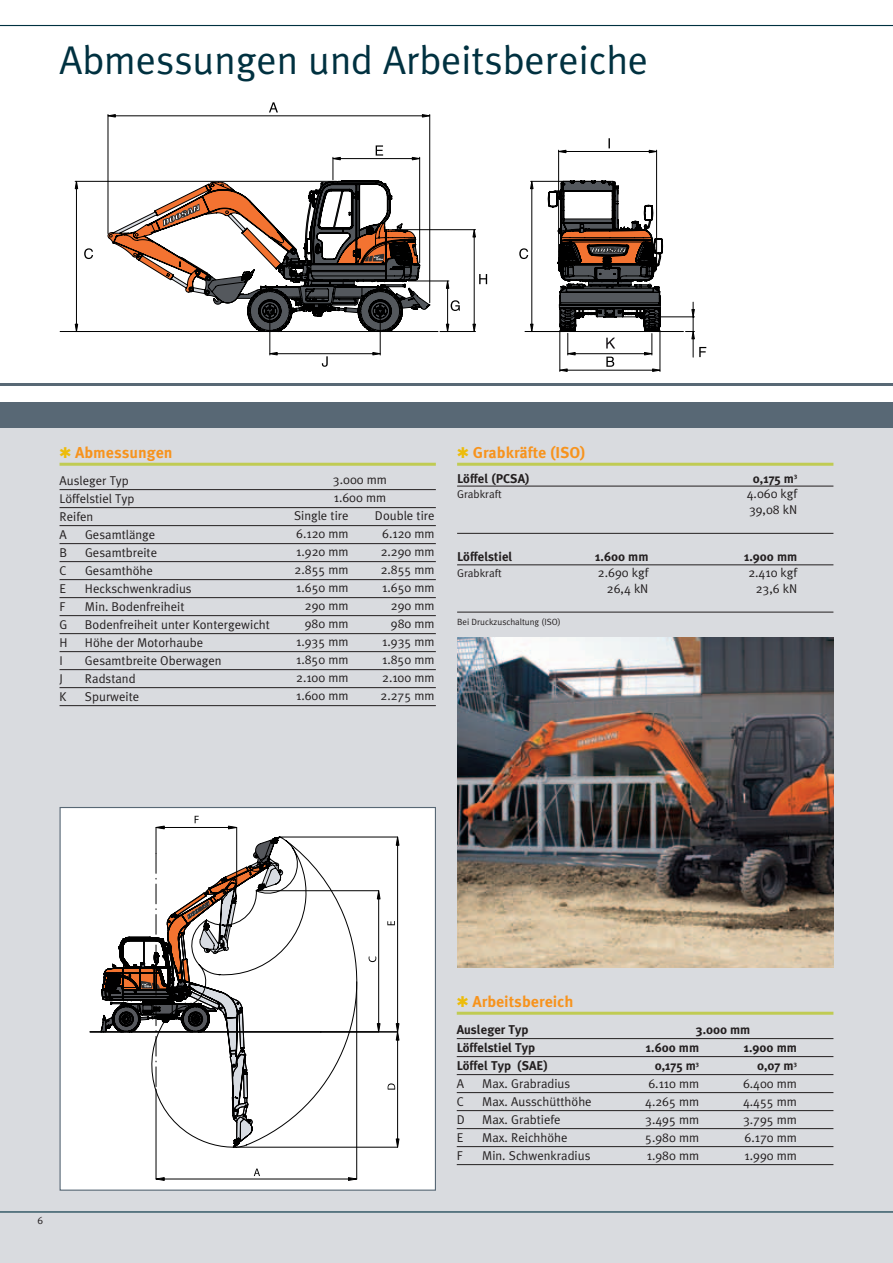
<style>
.page{position:relative;width:893px;height:1263px;background:#fff}
.page>*{position:absolute;margin:0;border:0;box-sizing:border-box;transform-origin:0 0}
.t1{font:40.2px "Meta Plus Normal";color:#003140}
.t2{font:700 15.75px "Meta Pro";color:#f7931d}
.t3{font:12.75px/18px "Meta Plus Normal";color:#231f20}
.t4{font:700 12.75px "Meta Plus";color:#231f20}
.t5{font:11.25px "Meta Plus Normal";color:#231f20}
.t6{font:10.5px "Meta Plus Normal";color:#231f20}
.t7{font:9px "Meta Plus Normal";color:#231f20}
.s1{color:#edbc0a}
</style>
<div class="page">
<div style="left:0;top:421px;width:893px;height:842px;background:#d9dbdf"></div>
<hr style="left:0;top:25px;width:893px;height:1px;background:#003140">
<div style="left:0;top:402px;width:893px;height:26px;background:#586875"></div>
<hr style="left:0;top:383px;width:893px;height:2px;background:#586875">
<div style="left:60px;top:807px;width:375px;height:383px;background:#fff"></div>
<svg style="left:156px;top:827px;width:202px;height:353px"></svg>
<svg style="left:155px;top:826px;width:9px;height:3px"></svg>
<svg style="left:228px;top:826px;width:10px;height:3px"></svg>
<svg style="left:254px;top:1168px;width:6px;height:8px"></svg>
<svg style="left:195px;top:816px;width:4px;height:7px"></svg>
<svg style="left:90px;top:836px;width:309px;height:311px"></svg>
<div style="left:60px;top:807px;width:376px;height:384px;border:1px solid #586875"></div>
<hr style="left:60px;top:331px;width:378px;height:1px;background:#000">
<svg style="left:75px;top:114px;width:355px;height:217px"></svg>
<svg style="left:106px;top:114px;width:10px;height:3px"></svg>
<svg style="left:422px;top:114px;width:9px;height:3px"></svg>
<svg style="left:269px;top:102px;width:9px;height:10px"></svg>
<svg style="left:84px;top:248px;width:9px;height:11px"></svg>
<svg style="left:107px;top:138px;width:599px;height:234px"></svg>
<hr style="left:60px;top:463px;width:376px;height:3px;background:#c0cb53">
<hr style="left:60px;top:489px;width:376px;height:1px;background:#231f20">
<hr style="left:60px;top:507px;width:376px;height:1px;background:#231f20">
<hr style="left:60px;top:525px;width:376px;height:1px;background:#231f20">
<hr style="left:60px;top:543px;width:376px;height:1px;background:#231f20">
<hr style="left:60px;top:561px;width:376px;height:1px;background:#231f20">
<hr style="left:60px;top:579px;width:376px;height:1px;background:#231f20">
<hr style="left:60px;top:597px;width:376px;height:1px;background:#231f20">
<hr style="left:60px;top:615px;width:376px;height:1px;background:#231f20">
<hr style="left:60px;top:633px;width:376px;height:1px;background:#231f20">
<hr style="left:60px;top:651px;width:376px;height:1px;background:#231f20">
<hr style="left:60px;top:669px;width:376px;height:1px;background:#231f20">
<hr style="left:60px;top:687px;width:376px;height:1px;background:#231f20">
<hr style="left:60px;top:705px;width:376px;height:1px;background:#231f20">
<hr style="left:457px;top:463px;width:376px;height:3px;background:#c0cb53">
<hr style="left:457px;top:486px;width:376px;height:1px;background:#231f20">
<hr style="left:457px;top:533px;width:376px;height:1px;background:#231f20">
<hr style="left:457px;top:564px;width:376px;height:1px;background:#231f20">
<hr style="left:457px;top:612px;width:376px;height:1px;background:#231f20">
<hr style="left:457px;top:1012px;width:376px;height:3px;background:#c0cb53">
<hr style="left:457px;top:1038px;width:376px;height:1px;background:#231f20">
<hr style="left:457px;top:1056px;width:376px;height:1px;background:#231f20">
<hr style="left:457px;top:1074px;width:376px;height:1px;background:#231f20">
<hr style="left:457px;top:1092px;width:376px;height:1px;background:#231f20">
<hr style="left:457px;top:1110px;width:376px;height:1px;background:#231f20">
<hr style="left:457px;top:1128px;width:376px;height:1px;background:#231f20">
<hr style="left:457px;top:1146px;width:376px;height:1px;background:#231f20">
<hr style="left:457px;top:1164px;width:376px;height:1px;background:#231f20">
<hr style="left:0;top:1211px;width:893px;height:1px;background:#003140">
<img style="left:457px;top:638px;width:376px;height:329px">
<h1 class="t1" style="left:60px;top:37px;width:590px">Abmessungen und Arbeitsbereiche</h1>
<p class="t2" style="left:60px;top:443px;width:115px"><span class="s1">❑</span> Abmessungen</p>
<p class="t3" style="left:60px;top:471px;width:76px">Ausleger Typ<br>Löffelstiel Typ<br>Reifen<br>A</p>
<p class="t3" style="left:85px;top:525px;width:72px">Gesamtlänge</p>
<p class="t3" style="left:60px;top:543px;width:9px">B</p>
<p class="t3" style="left:85px;top:543px;width:74px">Gesamtbreite</p>
<p class="t3" style="left:60px;top:561px;width:9px">C</p>
<p class="t3" style="left:85px;top:561px;width:69px">Gesamthöhe</p>
<p class="t3" style="left:59px;top:579px;width:8px">E</p>
<p class="t3" style="left:85px;top:579px;width:108px">Heckschwenkradius</p>
<p class="t3" style="left:59px;top:597px;width:7px">F</p>
<p class="t3" style="left:85px;top:597px;width:101px">Min. Bodenfreiheit</p>
<p class="t3" style="left:59px;top:615px;width:9px">G</p>
<p class="t3" style="left:85px;top:615px;width:186px">Bodenfreiheit unter Kontergewicht</p>
<p class="t3" style="left:59px;top:633px;width:10px">H</p>
<p class="t3" style="left:85px;top:633px;width:120px">Höhe der Motorhaube</p>
<p class="t3" style="left:59px;top:651px;width:5px">I</p>
<p class="t3" style="left:85px;top:651px;width:138px">Gesamtbreite Oberwagen</p>
<p class="t3" style="left:59px;top:669px;width:5px">J</p>
<p class="t3" style="left:59px;top:669px;width:81px;text-align:right">Radstand<br>K Spurweite</p>
<p class="t3" style="left:333px;top:470px;width:55px">3.000 mm<br>1.600 mm</p>
<p class="t3" style="left:264px;top:506px;width:20px">S</p>
<p class="t3" style="left:301px;top:506px;width:49px">ingle tire</p>
<p class="t3" style="left:375px;top:506px;width:61px">Double tire</p>
<p class="t3" style="left:296px;top:524px;width:54px">6.120 mm</p>
<p class="t3" style="left:382px;top:524px;width:54px">6.120 mm</p>
<p class="t3" style="left:296px;top:542px;width:54px">1.920 mm</p>
<p class="t3" style="left:381px;top:542px;width:55px">2.290 mm</p>
<p class="t3" style="left:295px;top:560px;width:55px">2.855 mm</p>
<p class="t3" style="left:381px;top:560px;width:55px">2.855 mm</p>
<p class="t3" style="left:296px;top:578px;width:54px">1.650 mm</p>
<p class="t3" style="left:382px;top:578px;width:54px">1.650 mm</p>
<p class="t3" style="left:305px;top:596px;width:45px">290 mm</p>
<p class="t3" style="left:391px;top:596px;width:45px">290 mm</p>
<p class="t3" style="left:305px;top:614px;width:45px">980 mm</p>
<p class="t3" style="left:391px;top:614px;width:45px">980 mm</p>
<p class="t3" style="left:296px;top:632px;width:54px">1.935 mm</p>
<p class="t3" style="left:382px;top:632px;width:54px">1.935 mm</p>
<p class="t3" style="left:296px;top:650px;width:54px">1.850 mm</p>
<p class="t3" style="left:382px;top:650px;width:54px">1.850 mm</p>
<p class="t3" style="left:296px;top:668px;width:54px">2.100 mm</p>
<p class="t3" style="left:382px;top:668px;width:54px">2.100 mm</p>
<p class="t3" style="left:296px;top:686px;width:54px">1.600 mm</p>
<p class="t3" style="left:381px;top:686px;width:55px">2.275 mm</p>
<p class="t2" style="left:457px;top:443px;width:130px"><span class="s1">❑</span> Grabkräfte (ISO)</p>
<p class="t4" style="left:457px;top:471px;width:74px">Löffel (PCSA)</p>
<p class="t4" style="left:753px;top:471px;width:46px">0,175 m<sup>3</sup></p>
<p class="t5" style="left:457px;top:488px;width:46px">Grabkraft</p>
<p class="t3" style="left:747px;top:486px;width:52px;line-height:15.8px">4.060 kgf<br>39,08 kN</p>
<p class="t4" style="left:457px;top:550px;width:57px">Löffelstiel</p>
<p class="t4" style="left:595px;top:550px;width:55px">1.600 mm</p>
<p class="t4" style="left:744px;top:550px;width:55px">1.900 mm</p>
<p class="t5" style="left:457px;top:567px;width:46px">Grabkraft</p>
<p class="t3" style="left:598px;top:564px;width:52px">2.690 kgf</p>
<p class="t3" style="left:748px;top:564px;width:50px">2.410 kgf</p>
<p class="t3" style="left:607px;top:579px;width:38px">26,4 kN</p>
<p class="t3" style="left:756px;top:579px;width:41px">23,6 kN</p>
<p class="t7" style="left:457px;top:616px;width:105px">Bei Druckzuschaltung (ISO)</p>
<p class="t6" style="left:37px;top:1215px;width:7px">6</p>
<p class="t2" style="left:457px;top:992px;width:118px"><span class="s1">❑</span> Arbeitsbereich</p>
<p class="t4" style="left:457px;top:1022px;width:73px">Ausleger Typ</p>
<p class="t4" style="left:696px;top:1022px;width:56px">3.000 mm</p>
<p class="t4" style="left:457px;top:1040px;width:80px">Löffelstiel Typ</p>
<p class="t4" style="left:646px;top:1040px;width:55px">1.600 mm</p>
<p class="t4" style="left:744px;top:1040px;width:55px">1.900 mm</p>
<p class="t4" style="left:457px;top:1058px;width:92px">Löffel Typ (SAE)</p>
<p class="t4" style="left:655px;top:1058px;width:46px">0,175 m<sup>3</sup></p>
<p class="t4" style="left:757px;top:1058px;width:41px">0,07 m<sup>3</sup></p>
<p class="t3" style="left:457px;top:1074px;width:5px">A</p>
<p class="t3" style="left:482px;top:1074px;width:90px">Max. Grabradius</p>
<p class="t3" style="left:648px;top:1074px;width:52px">6.110 mm</p>
<p class="t3" style="left:743px;top:1074px;width:55px">6.400 mm</p>
<p class="t3" style="left:457px;top:1092px;width:9px">C</p>
<p class="t3" style="left:482px;top:1092px;width:111px">Max. Ausschütthöhe</p>
<p class="t3" style="left:645px;top:1092px;width:55px">4.265 mm</p>
<p class="t3" style="left:743px;top:1092px;width:55px">4.455 mm</p>
<p class="t3" style="left:457px;top:1110px;width:10px">D</p>
<p class="t3" style="left:482px;top:1110px;width:80px">Max. Grabtiefe</p>
<p class="t3" style="left:645px;top:1110px;width:55px">3.495 mm</p>
<p class="t3" style="left:743px;top:1110px;width:55px">3.795 mm</p>
<p class="t3" style="left:457px;top:1128px;width:8px">E</p>
<p class="t3" style="left:482px;top:1128px;width:87px">Max. Reichhöhe</p>
<p class="t3" style="left:645px;top:1128px;width:55px">5.980 mm</p>
<p class="t3" style="left:745px;top:1128px;width:54px">6.170 mm</p>
<p class="t3" style="left:457px;top:1146px;width:7px">F</p>
<p class="t3" style="left:482px;top:1146px;width:110px">Min. Schwenkradius</p>
<p class="t3" style="left:647px;top:1146px;width:54px">1.980 mm</p>
<p class="t3" style="left:745px;top:1146px;width:54px">1.990 mm</p>
</div>
